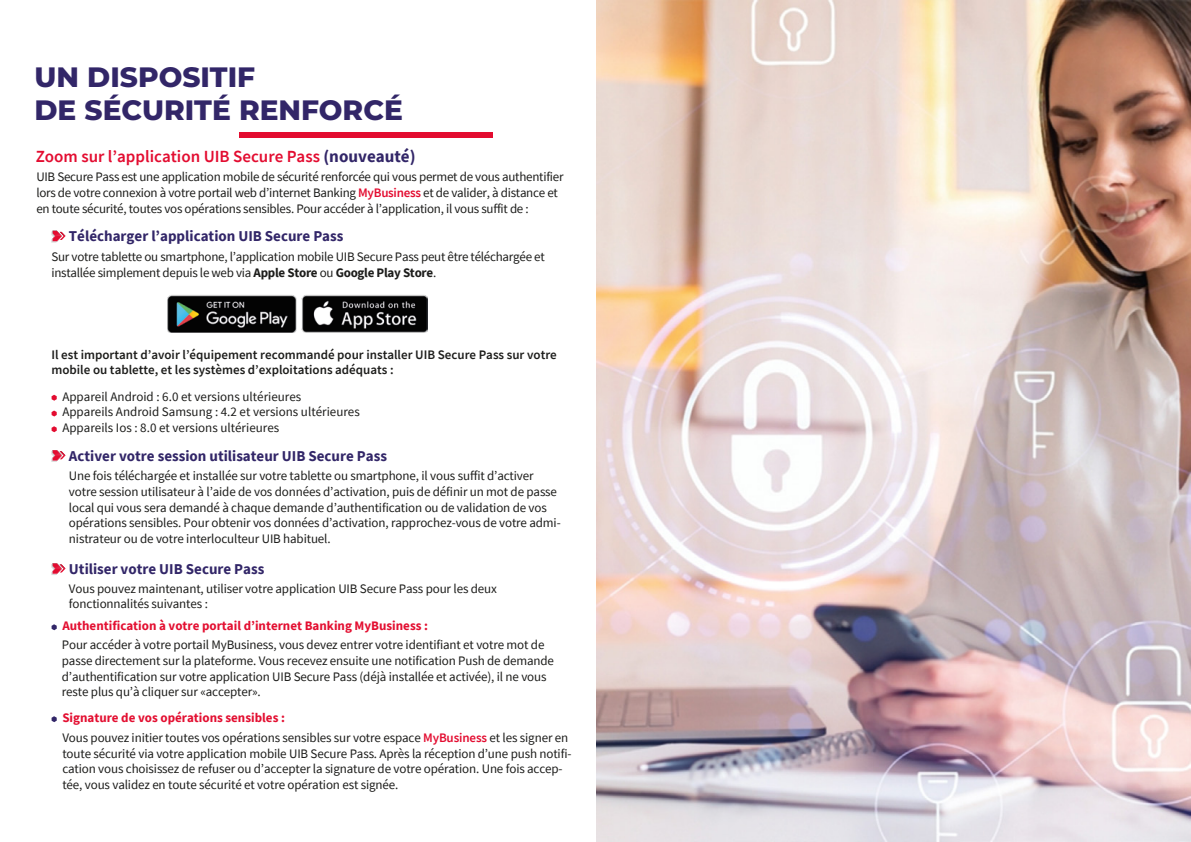
<style>
.page{position:relative;width:1191px;height:842px;background:#fff}
.page>*{position:absolute;margin:0;border:0;box-sizing:border-box;transform-origin:0 0}
.t1{font:800 28px/33.6px "Montserrat";color:#322668}
.t2{font:600 17px "Source Sans Pro";color:#e30c30}
.t3{font:700 15px "Source Sans Pro";color:#322668}
.t4{font:13px/15.6px "Source Sans Pro";letter-spacing:-.01em;color:#1d1d1b}
.t5{font:600 13px/15.6px "Source Sans Pro";color:#1d1d1b}
.t6{font:700 13px "Source Sans Pro";color:#e30f31}
.s1{font-weight:700;color:#322668}
.s2{font-weight:600;color:#e30c30}
.s3{font-weight:700}
</style>
<div class="page">
<svg style="left:51px;top:231px;width:15px;height:12px"></svg>
<svg style="left:51px;top:450px;width:15px;height:12px"></svg>
<svg style="left:51px;top:563px;width:15px;height:12px"></svg>
<img style="left:167px;top:295px;width:130px;height:38px">
<img style="left:301px;top:295px;width:127px;height:38px">
<svg style="left:52px;top:395px;width:5px;height:6px"></svg>
<svg style="left:52px;top:624px;width:5px;height:6px"></svg>
<svg style="left:52px;top:716px;width:5px;height:6px"></svg>
<svg style="left:52px;top:411px;width:5px;height:5px"></svg>
<svg style="left:52px;top:426px;width:5px;height:6px"></svg>
<div style="left:239px;top:132px;width:253px;height:6px;background:#e30c30"></div>
<img style="left:596px;top:1px;width:595px;height:840px">
<h1 class="t1" style="left:35px;top:59px;width:370px">UN DISPOSITIF<br>DE SÉCURITÉ RENFORCÉ</h1>
<h2 class="t2" style="left:36px;top:145px;width:381px">Zoom sur l’application UIB Secure Pass <span class="s1">(nouveauté)</span></h2>
<p class="t4" style="left:36px;top:169px;width:528px">UIB Secure Pass est une application mobile de sécurité renforcée qui vous permet de vous authentifier lors de votre connexion à votre portail web d’internet Banking <span class="s2">MyBusiness</span> et de valider, à distance et en toute sécurité, toutes vos opérations sensibles. Pour accéder à l’application, il vous suffit de :</p>
<p class="t4" style="left:51px;top:249px;width:495px">Sur votre tablette ou smartphone, l’application mobile UIB Secure Pass peut être téléchargée et installée simplement depuis le web via <span class="s3">Apple Store</span> ou <span class="s3">Google Play Store</span>.</p>
<p class="t3" style="left:69px;top:226px;width:276px">Télécharger l’application UIB Secure Pass</p>
<p class="t5" style="left:51px;top:347px;width:507px">Il est important d’avoir l’équipement recommandé pour installer UIB Secure Pass sur votre mobile ou tablette, et les systèmes d’exploitations adéquats :</p>
<p class="t4" style="left:62px;top:389px;width:299px">Appareil Android : 6.0 et versions ultérieures<br>Appareils Android Samsung : 4.2 et versions ultérieures<br>Appareils Ios : 8.0 et versions ultérieures</p>
<p class="t3" style="left:69px;top:446px;width:319px">Activer votre session utilisateur UIB Secure Pass</p>
<p class="t4" style="left:69px;top:468px;width:493px">Une fois téléchargée et installée sur votre tablette ou smartphone, il vous suffit d’activer votre session utilisateur à l’aide de vos données d’activation, puis de définir un mot de passe local qui vous sera demandé à chaque demande d’authentification ou de validation de vos opérations sensibles. Pour obtenir vos données d’activation, rapprochez-vous de votre admi&shy;nistrateur ou de votre interloculteur UIB habituel.</p>
<p class="t3" style="left:69px;top:559px;width:197px">Utiliser votre UIB Secure Pass</p>
<p class="t4" style="left:69px;top:580px;width:429px">Vous pouvez maintenant, utiliser votre application UIB Secure Pass pour les deux fonctionnalités suivantes :</p>
<p class="t4" style="left:62px;top:637px;width:493px">Pour accéder à votre portail MyBusiness, vous devez entrer votre identifiant et votre mot de passe directement sur la plateforme. Vous recevez ensuite une notification Push de demande d’authentification sur votre application UIB Secure Pass (déjà installée et activée), il ne vous reste plus qu’à cliquer sur «accepter».</p>
<p class="t6" style="left:62px;top:617px;width:367px">Authentification à votre portail d’internet Banking MyBusiness :</p>
<p class="t6" style="left:62px;top:709px;width:224px">Signature de vos opérations sensibles :</p>
<p class="t4" style="left:62px;top:730px;width:510px">Vous pouvez initier toutes vos opérations sensibles sur votre espace <span class="s2">MyBusiness</span> et les signer en toute sécurité via votre application mobile UIB Secure Pass. Après la réception d’une push notifi&shy;cation vous choisissez de refuser ou d’accepter la signature de votre opération. Une fois accep&shy;tée, vous validez en toute sécurité et votre opération est signée.</p>
</div>
